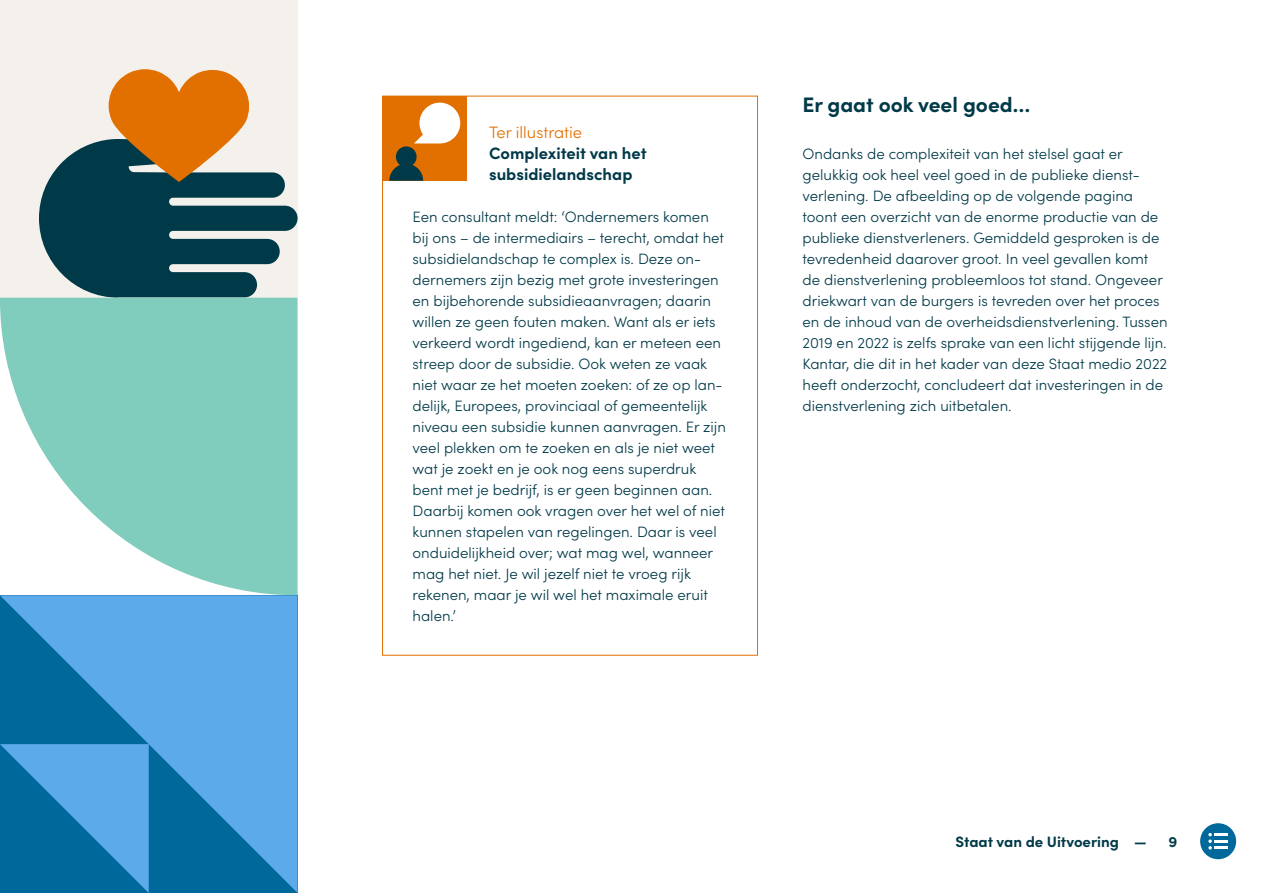
<style>
.page{position:relative;width:1263px;height:893px;background:#fff}
.page>*{position:absolute;margin:0;border:0;box-sizing:border-box;transform-origin:0 0}
.t1{font:700 21px "Sofia Pro";color:#003948}
.t2{font:700 16.5px/21px "Sofia Pro";color:#003948}
.t3{font:300 16.5px "Sofia Pro";color:#e17000}
.t4{font:300 15px/21px "Sofia Pro";color:#003948}
.t5{font:700 15px "Sofia Pro";color:#003948}
</style>
<div class="page">
<div style="left:382px;top:97px;width:84px;height:84px;background:#e17000"></div>
<svg style="left:414px;top:103px;width:46px;height:40px"></svg>
<div style="left:396px;top:146px;width:21px;height:21px;background:#003948;border-radius:50%"></div>
<svg style="left:389px;top:164px;width:34px;height:17px"></svg>
<div style="left:0;top:0;width:298px;height:298px;background:#f4f1ec"></div>
<svg style="left:39px;top:69px;width:259px;height:229px"></svg>
<svg style="left:0;top:298px;width:298px;height:297px;fill:#80cdbe"></svg>
<svg style="left:0;top:595px;width:298px;height:298px;background:#3e93d0"></svg>
<svg style="left:0;top:744px;width:149px;height:149px;background:#2f89c3"></svg>
<div style="left:1200px;top:823px;width:36px;height:36px;background:#01689b;border-radius:50%"></div>
<svg style="left:1208px;top:833px;width:4px;height:17px"></svg>
<hr style="left:1214px;top:833px;width:14px;height:3px;background:#fff">
<hr style="left:1214px;top:840px;width:14px;height:3px;background:#fff">
<hr style="left:1214px;top:846px;width:14px;height:3px;background:#fff">
<p class="t3" style="left:489px;top:120px;width:95px">Ter illustratie</p>
<p class="t2" style="left:489px;top:141px;width:159px">Complexiteit van het subsidielandschap</p>
<p class="t4" style="left:412px;top:205px;width:315px">Een consultant meldt: ‘Ondernemers komen bij ons – de intermediairs – terecht, omdat het subsidielandschap te complex is. Deze on&shy;dernemers zijn bezig met grote investeringen en bijbehorende subsidieaanvragen; daarin willen ze geen fouten maken. Want als er iets verkeerd wordt ingediend, kan er meteen een streep door de subsidie. Ook weten ze vaak niet waar ze het moeten zoeken: of ze op lan&shy;delijk, Europees, provinciaal of gemeentelijk niveau een subsidie kunnen aanvragen. Er zijn veel plekken om te zoeken en als je niet weet wat je zoekt en je ook nog eens superdruk bent met je bedrijf, is er geen beginnen aan.<br>Daarbij komen ook vragen over het wel of niet kunnen stapelen van regelingen. Daar is veel onduidelijkheid over; wat mag wel, wanneer mag het niet. Je wil jezelf niet te vroeg rijk rekenen, maar je wil wel het maximale eruit halen.’</p>
<h1 class="t1" style="left:802px;top:88px;width:229px">Er gaat ook veel goed…</h1>
<p class="t4" style="left:802px;top:142px;width:367px">Ondanks de complexiteit van het stelsel gaat er gelukkig ook heel veel goed in de publieke dienst&shy;verlening. De afbeelding op de volgende pagina toont een overzicht van de enorme productie van de publieke dienstverleners. Gemiddeld gesproken is de tevredenheid daarover groot. In veel gevallen komt de dienstverlening probleemloos tot stand. Ongeveer driekwart van de burgers is tevreden over het proces en de inhoud van de overheidsdienstverlening. Tussen 2019 en 2022 is zelfs sprake van een licht stijgende lijn.<br>Kantar, die dit in het kader van deze Staat medio 2022 heeft onderzocht, concludeert dat investeringen in de dienstverlening zich uitbetalen.</p>
<p class="t5" style="left:955px;top:830px;width:193px">Staat van de Uitvoering —</p>
<p class="t5" style="left:1168px;top:830px;width:10px">9</p>
</div>
